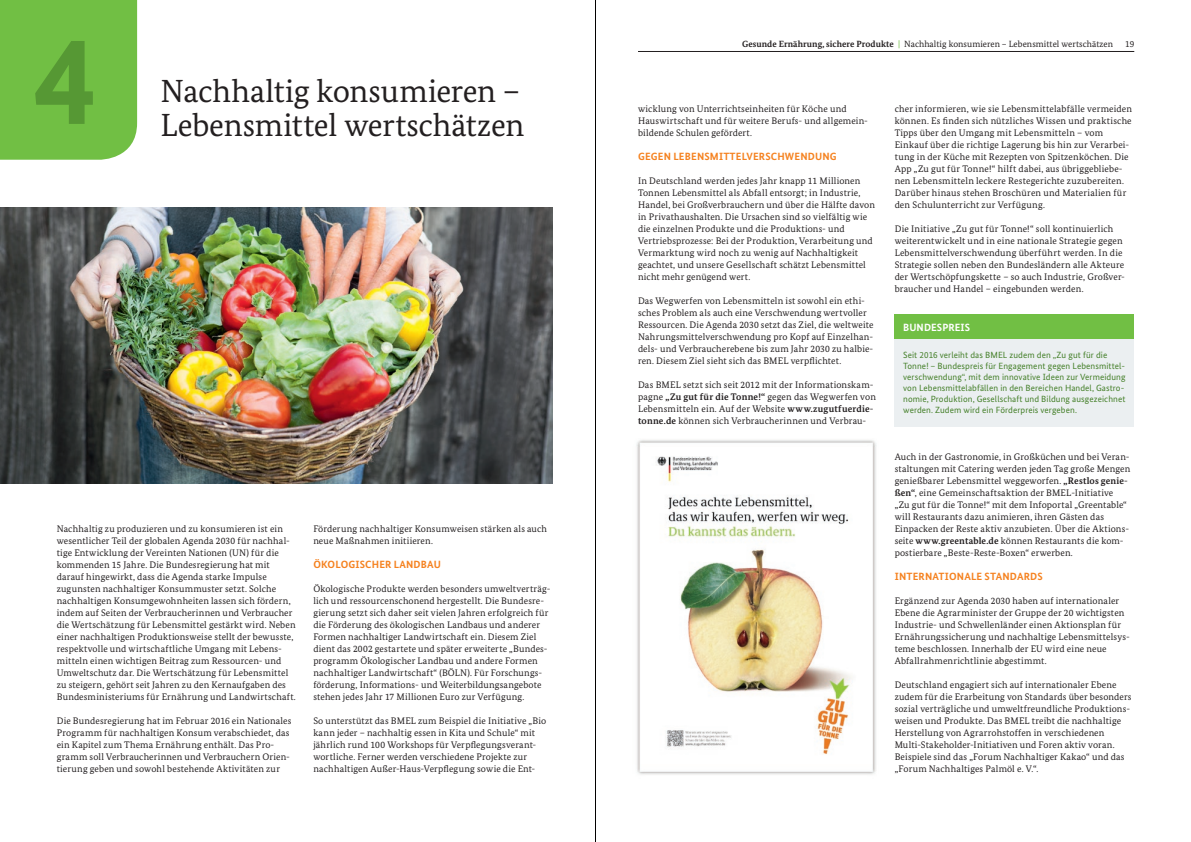
<style>
.page{position:relative;width:1191px;height:842px;background:#fff}
.page>*{position:absolute;margin:0;border:0;box-sizing:border-box;transform-origin:0 0}
.t1{font:700 127.6px "Bundes Sans";color:#569834}
.t2{font:32px/34px "Bundes Serif";letter-spacing:-.01em;color:#231f20}
.t3{font:700 10.5px "Bundes Sans";letter-spacing:.015em;color:#f58220}
.t4{font:700 10.5px "Bundes Sans";letter-spacing:.005em;color:#fff}
.t5{font:9.5px/12px "Bundes Serif";letter-spacing:.015em;color:#231f20}
.t6{font:9px/11px "Bundes Sans";letter-spacing:.01em;color:#45802a}
.t7{font:9px "Bundes Serif";letter-spacing:.005em;color:#231f20}
.s1{font-weight:700}
.s2{color:#71bf44}
</style>
<div class="page">
<img style="left:0;top:208px;width:553px;height:276px">
<div style="left:894px;top:336px;width:240px;height:90px;background:#ebeff1"></div>
<div style="left:894px;top:315px;width:240px;height:24px;background:#71bf44"></div>
<div style="left:0;top:0;width:137px;height:160px;background:#71bf44"></div>
<img style="left:636px;top:440px;width:241px;height:335px">
<hr style="left:638px;top:51px;width:496px;height:1px;background:#231f20">
<hr style="left:595px;top:0;width:1px;height:842px;background:#010000">
<h1 class="t1" style="left:34px;top:2px;width:65px">4</h1>
<p class="t7" style="left:742px;top:38px;width:372px"><span class="s1">Gesunde Ernährung, sichere Produkte</span> <span class="s2">|</span> Nachhaltig konsumieren – Lebensmittel wertschätzen</p>
<p class="t7" style="left:1125px;top:38px;width:11px">19</p>
<h2 class="t2" style="left:161px;top:73px;width:365px">Nachhaltig konsumieren –<br>Lebensmittel wertschätzen</h2>
<p class="t5" style="left:894px;top:102px;width:239px">cher informieren, wie sie Lebensmittelabfälle vermeiden können. Es finden sich nützliches Wissen und praktische Tipps über den Umgang mit Lebensmitteln – vom Einkauf über die richtige Lagerung bis hin zur Verarbei&shy;tung in der Küche mit Rezepten von Spitzenköchen. Die App „Zu gut für Tonne!“ hilft dabei, aus übriggebliebe&shy;nen Lebensmitteln leckere Restegerichte zuzubereiten.<br>Darüber hinaus stehen Broschüren und Materialien für den Schulunterricht zur Verfügung.</p>
<p class="t5" style="left:894px;top:222px;width:232px">Die Initiative „Zu gut für Tonne!“ soll kontinuierlich weiterentwickelt und in eine nationale Strategie gegen Lebensmittelverschwendung überführt werden. In die Strategie sollen neben den Bundesländern alle Akteure der Wertschöpfungskette – so auch Industrie, Großver&shy;braucher und Handel – eingebunden werden.</p>
<p class="t5" style="left:638px;top:102px;width:231px">wicklung von Unterrichtseinheiten für Köche und<br>Hauswirtschaft und für weitere Berufs- und allgemein&shy;bildende Schulen gefördert.</p>
<p class="t3" style="left:638px;top:150px;width:200px">GEGEN LEBENSMITTELVERSCHWENDUNG</p>
<p class="t5" style="left:638px;top:174px;width:238px">In Deutschland werden jedes Jahr knapp 11 Millionen Tonnen Lebensmittel als Abfall entsorgt; in Industrie, Handel, bei Großverbrauchern und über die Hälfte davon in Privathaushalten. Die Ursachen sind so vielfältig wie die einzelnen Produkte und die Produktions- und Vertriebsprozesse: Bei der Produktion, Verarbeitung und Vermarktung wird noch zu wenig auf Nachhaltigkeit geachtet, und unsere Gesellschaft schätzt Lebensmittel nicht mehr genügend wert.</p>
<p class="t5" style="left:638px;top:294px;width:237px">Das Wegwerfen von Lebensmitteln ist sowohl ein ethi&shy;sches Problem als auch eine Verschwendung wertvoller Ressourcen. Die Agenda 2030 setzt das Ziel, die weltweite Nahrungsmittelverschwendung pro Kopf auf Einzelhan&shy;dels- und Verbraucherebene bis zum Jahr 2030 zu halbie&shy;ren. Diesem Ziel sieht sich das BMEL verpflichtet.</p>
<p class="t5" style="left:638px;top:378px;width:239px">Das BMEL setzt sich seit 2012 mit der Informationskam&shy;pagne <span class="s1">„Zu gut für die Tonne!“</span> gegen das Wegwerfen von Lebensmitteln ein. Auf der Website <span class="s1">www.zugutfuerdie&shy;tonne.de</span> können sich Verbraucherinnen und Verbrau-</p>
<p class="t4" style="left:903px;top:321px;width:68px">BUNDESPREIS</p>
<p class="t6" style="left:903px;top:349px;width:224px">Seit 2016 verleiht das BMEL zudem den „Zu gut für die Tonne! – Bundespreis für Engagement gegen Lebensmittel&shy;verschwendung“, mit dem innovative Ideen zur Vermeidung von Lebensmittelabfällen in den Bereichen Handel, Gastro&shy;nomie, Produktion, Gesellschaft und Bildung ausgezeichnet werden. Zudem wird ein Förderpreis vergeben.</p>
<p class="t5" style="left:57px;top:522px;width:241px">Nachhaltig zu produzieren und zu konsumieren ist ein wesentlicher Teil der globalen Agenda 2030 für nachhal&shy;tige Entwicklung der Vereinten Nationen (UN) für die kommenden 15 Jahre. Die Bundesregierung hat mit darauf hingewirkt, dass die Agenda starke Impulse zugunsten nachhaltiger Konsummuster setzt. Solche nachhaltigen Konsumgewohnheiten lassen sich fördern, indem auf Seiten der Verbraucherinnen und Verbraucher die Wertschätzung für Lebensmittel gestärkt wird. Neben einer nachhaltigen Produktionsweise stellt der bewusste, respektvolle und wirtschaftliche Umgang mit Lebens&shy;mitteln einen wichtigen Beitrag zum Ressourcen- und Umweltschutz dar. Die Wertschätzung für Lebensmittel zu steigern, gehört seit Jahren zu den Kernaufgaben des Bundesministeriums für Ernährung und Landwirtschaft.</p>
<p class="t5" style="left:57px;top:714px;width:236px">Die Bundesregierung hat im Februar 2016 ein Nationales Programm für nachhaltigen Konsum verabschiedet, das ein Kapitel zum Thema Ernährung enthält. Das Pro&shy;gramm soll Verbraucherinnen und Verbrauchern Orien&shy;tierung geben und sowohl bestehende Aktivitäten zur</p>
<p class="t5" style="left:313px;top:522px;width:235px">Förderung nachhaltiger Konsumweisen stärken als auch neue Maßnahmen initiieren.</p>
<p class="t3" style="left:313px;top:558px;width:129px">ÖKOLOGISCHER LANDBAU</p>
<p class="t5" style="left:313px;top:582px;width:239px">Ökologische Produkte werden besonders umweltverträg&shy;lich und ressourcenschonend hergestellt. Die Bundesre&shy;gierung setzt sich daher seit vielen Jahren erfolgreich für die Förderung des ökologischen Landbaus und anderer Formen nachhaltiger Landwirtschaft ein. Diesem Ziel dient das 2002 gestartete und später erweiterte „Bundes&shy;programm Ökologischer Landbau und andere Formen nachhaltiger Landwirtschaft“ (BÖLN). Für Forschungs&shy;förderung, Informations- und Weiterbildungsangebote stehen jedes Jahr 17 Millionen Euro zur Verfügung.</p>
<p class="t5" style="left:313px;top:714px;width:234px">So unterstützt das BMEL zum Beispiel die Initiative „Bio kann jeder – nachhaltig essen in Kita und Schule“ mit jährlich rund 100 Workshops für Verpflegungsverant&shy;wortliche. Ferner werden verschiedene Projekte zur nachhaltigen Außer-Haus-Verpflegung sowie die Ent-</p>
<p class="t5" style="left:894px;top:450px;width:237px">Auch in der Gastronomie, in Großküchen und bei Veran&shy;staltungen mit Catering werden jeden Tag große Mengen genießbarer Lebensmittel weggeworfen. <span class="s1">„Restlos genie&shy;ßen“</span>, eine Gemeinschaftsaktion der BMEL-Initiative „Zu gut für die Tonne!“ mit dem Infoportal „Greentable“ will Restaurants dazu animieren, ihren Gästen das Einpacken der Reste aktiv anzubieten. Über die Aktions&shy;seite <span class="s1">www.greentable.de</span> können Restaurants die kom&shy;postierbare „Beste-Reste-Boxen“ erwerben.</p>
<p class="t3" style="left:894px;top:570px;width:149px">INTERNATIONALE STANDARDS</p>
<p class="t5" style="left:894px;top:594px;width:237px">Ergänzend zur Agenda 2030 haben auf internationaler Ebene die Agrarminister der Gruppe der 20 wichtigsten Industrie- und Schwellenländer einen Aktionsplan für Ernährungssicherung und nachhaltige Lebensmittelsys&shy;teme beschlossen. Innerhalb der EU wird eine neue Abfallrahmenrichtlinie abgestimmt.</p>
<p class="t5" style="left:894px;top:678px;width:238px">Deutschland engagiert sich auf internationaler Ebene zudem für die Erarbeitung von Standards über besonders sozial verträgliche und umweltfreundliche Produktions&shy;weisen und Produkte. Das BMEL treibt die nachhaltige Herstellung von Agrarrohstoffen in verschiedenen Multi-Stakeholder-Initiativen und Foren aktiv voran.<br>Beispiele sind das „Forum Nachhaltiger Kakao“ und das „Forum Nachhaltiges Palmöl e. V.“.</p>
</div>
